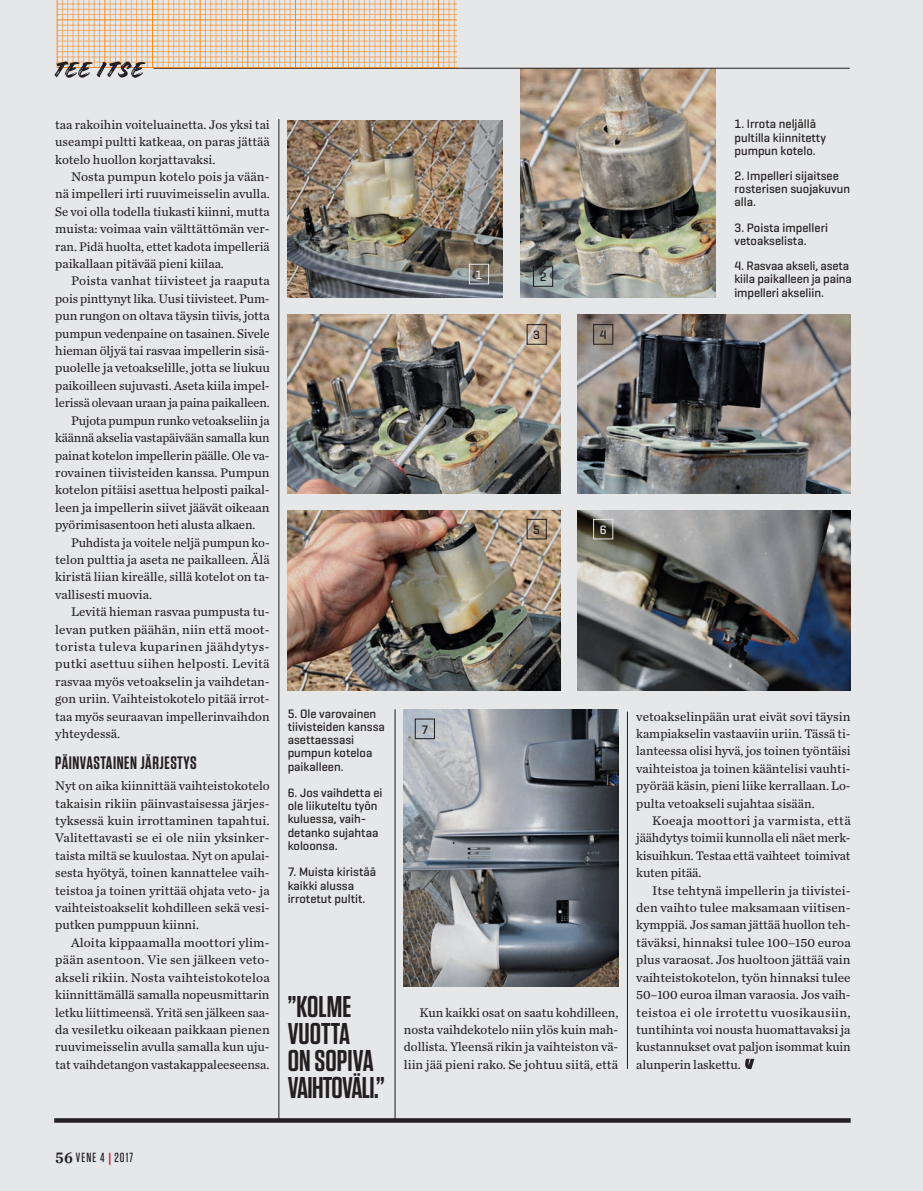
<style>
.page{position:relative;width:923px;height:1191px;background:#fff}
.page>*{position:absolute;margin:0;border:0;box-sizing:border-box;transform-origin:0 0}
._08_Äläys{font:600 30px/27px "Tungsten";letter-spacing:-.005em;color:#231f20}
._05_Väliotsikko{font:600 18px "Tungsten";letter-spacing:.03em;color:#231f20}
.Sivunumero_vasen{font:500 13.2px "Tungsten";letter-spacing:.08em;color:#231f20}
._04_Teksti{font:13.05px/17.4px "Chronicle Text G2";letter-spacing:-.005em;color:#231f20;text-align:justify}
._04_Teksti_ei_sis{font:13.05px/17.4px "Chronicle Text G2";color:#231f20;text-align:justify}
._09_Kuvateksti{font:500 12.45px/13.2px "Geogrotesque";color:#231f20}
._09_Kuvateksti-2{font:500 12.45px "Geogrotesque";color:#fff}
.s1{font-family:"Chronicle Text G2 Semi";font-weight:400;font-size:16.5px}
.s2{font-family:"Geogrotesque";color:#ed1a3a}
</style>
<div class="page">
<img style="left:0;top:0;width:923px;height:1191px">
<hr style="left:153px;top:68px;width:696px;height:1px;background:#231f20">
<svg style="left:54px;top:1118px;width:796px;height:4px;fill:#231f20"></svg>
<svg style="left:55px;top:0;width:401px;height:78px"></svg>
<svg style="left:745px;top:1059px;width:9px;height:10px"></svg>
<p class="_04_Teksti" style="left:55px;top:115px;width:216px">taa rakoihin voiteluainetta. Jos yksi tai useampi pultti katkeaa, on paras jättää kotelo huollon korjattavaksi.</p>
<p class="_04_Teksti" style="left:55px;top:167px;width:216px;text-indent:16px">Nosta pumpun kotelo pois ja vään&shy;nä impelleri irti ruuvimeisselin avulla.<br>Se voi olla todella tiukasti kiinni, mutta muista: voimaa vain välttättömän ver&shy;ran. Pidä huolta, ettet kadota impelleriä paikallaan pitävää pieni kiilaa.</p>
<p class="_04_Teksti" style="left:55px;top:272px;width:216px;text-indent:16px">Poista vanhat tiivisteet ja raaputa pois pinttynyt lika. Uusi tiivisteet. Pum&shy;pun rungon on oltava täysin tiivis, jotta pumpun vedenpaine on tasainen. Sivele hieman öljyä tai rasvaa impellerin sisä&shy;puolelle ja vetoakselille, jotta se liukuu paikoilleen sujuvasti. Aseta kiila impel&shy;lerissä olevaan uraan ja paina paikalleen.</p>
<p class="_04_Teksti" style="left:55px;top:411px;width:216px;text-indent:16px">Pujota pumpun runko vetoakseliin ja käännä akselia vastapäivään samalla kun painat kotelon impellerin päälle. Ole va&shy;rovainen tiivisteiden kanssa. Pumpun kotelon pitäisi asettua helposti paikal&shy;leen ja impellerin siivet jäävät oikeaan pyörimisasentoon heti alusta alkaen.</p>
<p class="_04_Teksti" style="left:55px;top:533px;width:216px;text-indent:16px">Puhdista ja voitele neljä pumpun ko&shy;telon pulttia ja aseta ne paikalleen. Älä kiristä liian kireälle, sillä kotelot on ta&shy;vallisesti muovia.</p>
<p class="_04_Teksti" style="left:55px;top:602px;width:216px;text-indent:16px">Levitä hieman rasvaa pumpusta tu&shy;levan putken päähän, niin että moot&shy;torista tuleva kuparinen jäähdytys&shy;putki asettuu siihen helposti. Levitä rasvaa myös vetoakselin ja vaihdetan&shy;gon uriin. Vaihteistokotelo pitää irrot&shy;taa myös seuraavan impellerinvaihdon yhteydessä.</p>
<p class="_05_Väliotsikko" style="left:55px;top:753px;width:143px">PÄINVASTAINEN JÄRJESTYS</p>
<p class="_04_Teksti_ei_sis" style="left:55px;top:776px;width:216px">Nyt on aika kiinnittää vaihteistokotelo takaisin rikiin päinvastaisessa järjes&shy;tyksessä kuin irrottaminen tapahtui.<br>Valitettavasti se ei ole niin yksinker&shy;taista miltä se kuulostaa. Nyt on apulai&shy;sesta hyötyä, toinen kannattelee vaih&shy;teistoa ja toinen yrittää ohjata veto- ja vaihteistoakselit kohdilleen sekä vesi&shy;putken pumppuun kiinni.</p>
<p class="_04_Teksti" style="left:55px;top:933px;width:216px;text-indent:16px">Aloita kippaamalla moottori ylim&shy;pään asentoon. Vie sen jälkeen veto&shy;akseli rikiin. Nosta vaihteistokoteloa kiinnittämällä samalla nopeusmittarin letku liittimeensä. Yritä sen jälkeen saa&shy;da vesiletku oikeaan paikkaan pienen ruuvimeisselin avulla samalla kun uju&shy;tat vaihdetangon vastakappaleeseensa.</p>
<p class="_09_Kuvateksti" style="left:288px;top:706px;width:99px">5. Ole varovainen tiivisteiden kanssa asettaessasi pumpun koteloa paikalleen.</p>
<p class="_09_Kuvateksti" style="left:288px;top:786px;width:96px">6. Jos vaihdetta ei ole liikuteltu työn kuluessa, vaih&shy;detanko sujahtaa koloonsa.</p>
<p class="_09_Kuvateksti" style="left:288px;top:865px;width:90px">7. Muista kiristää kaikki alussa irrotetut pultit.</p>
<p class="_08_Äläys" style="left:288px;top:993px;width:99px">”KOLME<br>VUOTTA<br>ON SOPIVA<br>VAIHTOVÄLI.”</p>
<p class="_09_Kuvateksti-2" style="left:475px;top:267px;width:8px">1</p>
<p class="_09_Kuvateksti" style="left:540px;top:270px;width:8px">2</p>
<p class="_09_Kuvateksti" style="left:533px;top:328px;width:8px">3</p>
<p class="_09_Kuvateksti" style="left:600px;top:328px;width:8px">4</p>
<p class="_09_Kuvateksti" style="left:734px;top:117px;width:93px">1. Irrota neljällä pultilla kiinnitetty pumpun kotelo.</p>
<p class="_09_Kuvateksti" style="left:734px;top:169px;width:117px">2. Impelleri sijaitsee rosterisen suojakuvun alla.</p>
<p class="_09_Kuvateksti" style="left:734px;top:220px;width:95px">3. Poista impelleri vetoakselista.</p>
<p class="_09_Kuvateksti" style="left:734px;top:259px;width:119px">4. Rasvaa akseli, aseta kiila paikalleen ja paina impelleri akseliin.</p>
<p class="_09_Kuvateksti" style="left:533px;top:522px;width:8px">5</p>
<p class="_09_Kuvateksti-2" style="left:600px;top:522px;width:8px">6</p>
<p class="_09_Kuvateksti" style="left:421px;top:722px;width:8px">7</p>
<p class="_04_Teksti" style="left:404px;top:1002px;width:216px;text-indent:16px">Kun kaikki osat on saatu kohdilleen, nosta vaihdekotelo niin ylös kuin mah&shy;dollista. Yleensä rikin ja vaihteiston vä&shy;liin jää pieni rako. Se johtuu siitä, että</p>
<p class="_04_Teksti" style="left:636px;top:707px;width:216px">vetoakselinpään urat eivät sovi täysin kampiakselin vastaaviin uriin. Tässä ti&shy;lanteessa olisi hyvä, jos toinen työntäisi vaihteistoa ja toinen kääntelisi vauhti&shy;pyörää käsin, pieni liike kerrallaan. Lo&shy;pulta vetoakseli sujahtaa sisään.</p>
<p class="_04_Teksti" style="left:636px;top:811px;width:216px;text-indent:16px">Koeaja moottori ja varmista, että jäähdytys toimii kunnolla eli näet merk&shy;kisuihkun. Testaa että vaihteet toimivat kuten pitää.</p>
<p class="_04_Teksti" style="left:636px;top:881px;width:216px;text-indent:16px">Itse tehtynä impellerin ja tiivistei&shy;den vaihto tulee maksamaan viitisen&shy;kymppiä. Jos saman jättää huollon teh&shy;täväksi, hinnaksi tulee 100–150 euroa plus varaosat. Jos huoltoon jättää vain vaihteistokotelon, työn hinnaksi tulee 50–100 euroa ilman varaosia. Jos vaih&shy;teistoa ei ole irrotettu vuosikausiin, tuntihinta voi nousta huomattavaksi ja kustannukset ovat paljon isommat kuin alunperin laskettu.</p>
<p class="Sivunumero_vasen" style="left:55px;top:1150px;width:79px"><span class="s1">56</span> VENE 4 <span class="s2">|</span> 2017</p>
</div>
